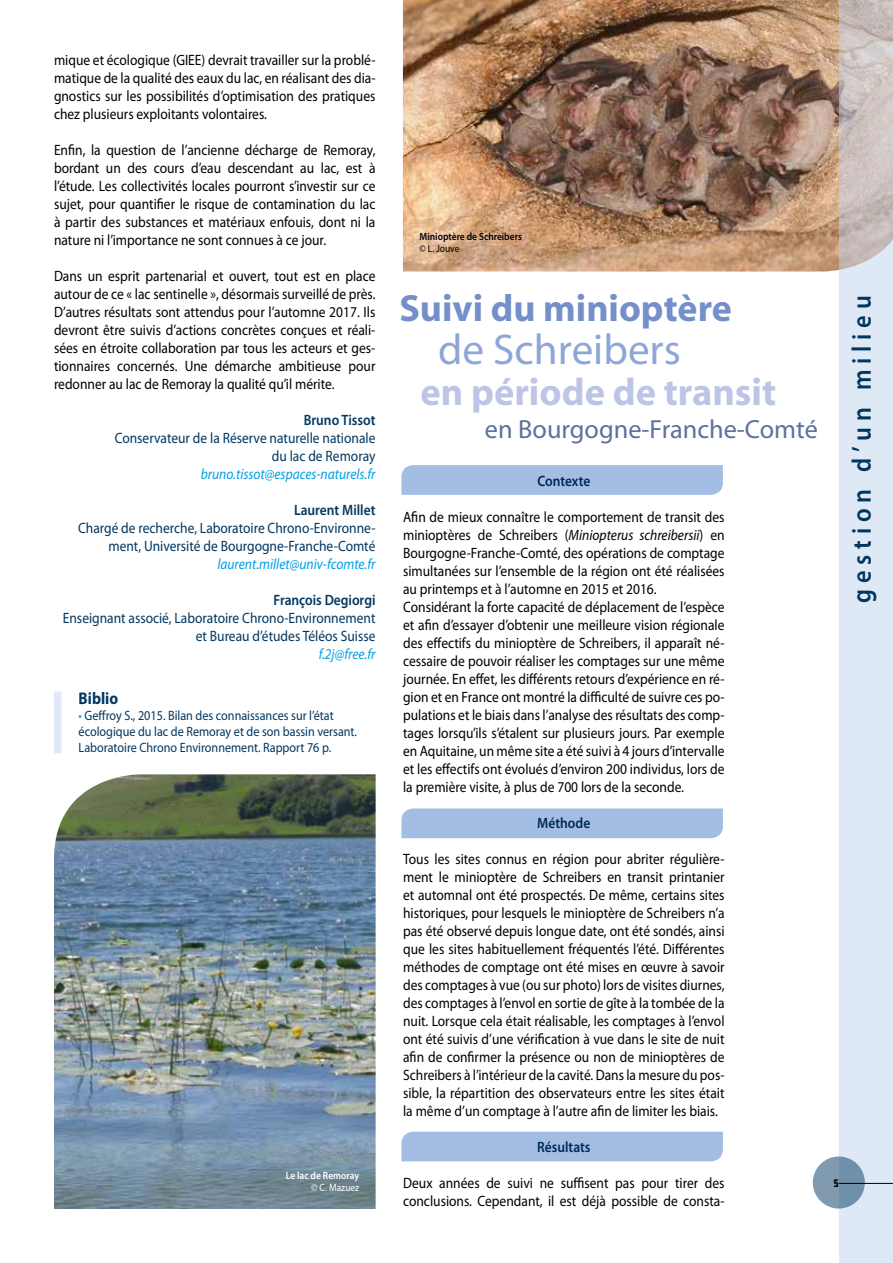
<style>
.page{position:relative;width:893px;height:1263px;background:#fff}
.page>*{position:absolute;margin:0;border:0;box-sizing:border-box;transform-origin:0 0}
.t1{font:43.2px "Myriad";color:#8da6d6}
.t2{font:700 38.4px "Myriad";color:#bcc5e6}
.t3{font:700 37.95px "Myriad";color:#748fc9}
.t4{font:600 27px "Myriad Pro";letter-spacing:.24em;color:#003761;scale:.9 1}
.t5{font:26.25px "Myriad";color:#5c719d}
.t6{font:18px "Minimum A Noir";color:#000}
.t7{font:700 16.95px "Myriad Pro";color:#003761;scale:.9 1}
.t8{font:15px/18px "Myriad Pro";color:#000;text-align:justify;scale:.9 1}
.t9{font:15px/18px "Myriad Pro";color:#003761;text-align:right;scale:.9 1}
.t10{font:italic 15px "Myriad Pro";color:#009fe3;scale:.9 1}
.t11{font:600 15px "Myriad Pro";color:#003761;scale:.9 1}
.t12{font:13.5px/16.2px "Myriad Pro";color:#003761;scale:.9 1}
.t13{font:600 10.5px "Myriad Pro";color:#000;scale:.9 1}
.t14{font:600 10.5px "Myriad Pro";color:#fff;scale:.9 1}
.t15{font:10.5px "Myriad Pro";color:#fff;scale:.9 1}
.t16{font:10.5px "Myriad Pro";color:#000;scale:.9 1}
.s1{color:#009fe3}
.s2{font-style:italic}
</style>
<div class="page">
<img style="left:403px;top:0;width:436px;height:271px">
<svg style="left:839px;top:0;width:54px;height:1263px;background:#dae0ea"></svg>
<svg style="left:813px;top:1156px;width:52px;height:52px;background:#7996ae"></svg>
<hr style="left:839px;top:1183px;width:54px;height:1px;background:#000">
<div style="left:54px;top:691px;width:8px;height:62px;background:#e0e9f7"></div>
<div style="left:401px;top:465px;width:322px;height:30px;background:#a4bde3"></div>
<div style="left:401px;top:808px;width:322px;height:30px;background:#a4bde3"></div>
<div style="left:401px;top:1132px;width:322px;height:29px;background:#a4bde3"></div>
<img style="left:54px;top:774px;width:322px;height:435px">
<p class="t8" style="left:54px;top:51px;width:359px">mique et écologique (GIEE) devrait travailler sur la problé&shy;matique de la qualité des eaux du lac, en réalisant des dia&shy;gnostics sur les possibilités d’optimisation des pratiques chez plusieurs exploitants volontaires.</p>
<p class="t8" style="left:54px;top:141px;width:359px">Enfin, la question de l’ancienne décharge de Remoray, bordant un des cours d’eau descendant au lac, est à l’étude. Les collectivités locales pourront s’investir sur ce sujet, pour quantifier le risque de contamination du lac à partir des substances et matériaux enfouis, dont ni la nature ni l’importance ne sont connues à ce jour.</p>
<p class="t8" style="left:54px;top:267px;width:359px">Dans un esprit partenarial et ouvert, tout est en place autour de ce « lac sentinelle », désormais surveillé de près.<br>D’autres résultats sont attendus pour l’automne 2017. Ils devront être suivis d’actions concrètes conçues et réali&shy;sées en étroite collaboration par tous les acteurs et ges&shy;tionnaires concernés. Une démarche ambitieuse pour redonner au lac de Remoray la qualité qu’il mérite.</p>
<p class="t11" style="left:304px;top:411px;width:81px">Bruno Tissot</p>
<p class="t9" style="left:115px;top:429px;width:291px">Conservateur de la Réserve naturelle nationale du lac de Remoray</p>
<p class="t10" style="left:201px;top:465px;width:196px">bruno.tissot@espaces-naturels.fr</p>
<p class="t11" style="left:294px;top:501px;width:92px">Laurent Millet</p>
<p class="t9" style="left:78px;top:519px;width:332px">Chargé de recherche, Laboratoire Chrono-Environne&shy;ment, Université de Bourgogne-Franche-Comté</p>
<p class="t10" style="left:217px;top:555px;width:177px">laurent.millet@univ-fcomte.fr</p>
<p class="t11" style="left:273px;top:591px;width:115px">François Degiorgi</p>
<p class="t9" style="left:63px;top:609px;width:349px">Enseignant associé, Laboratoire Chrono-Environnement et Bureau d’études Téléos Suisse</p>
<p class="t10" style="left:319px;top:645px;width:65px">f.2j@free.fr</p>
<p class="t7" style="left:79px;top:687px;width:45px">Biblio</p>
<p class="t12" style="left:79px;top:707px;width:311px"><span class="s1">•</span> Geffroy S., 2015. Bilan des connaissances sur l’état écologique du lac de Remoray et de son bassin versant.<br>Laboratoire Chrono Environnement. Rapport 76 p.</p>
<p class="t14" style="left:286px;top:1168px;width:83px">Le lac de Remoray</p>
<p class="t15" style="left:311px;top:1181px;width:55px">© C. Mazuez</p>
<p class="t13" style="left:420px;top:229px;width:115px">Minioptère de Schreibers</p>
<p class="t16" style="left:420px;top:242px;width:46px">© L. Jouve</p>
<h3 class="t3" style="left:399px;top:288px;width:334px">Suivi du minioptère</h3>
<h1 class="t1" style="left:438px;top:328px;width:244px">de Schreibers</h1>
<h2 class="t2" style="left:420px;top:372px;width:357px">en période de transit</h2>
<h3 class="t5" style="left:485px;top:416px;width:334px">en Bourgogne-Franche-Comté</h3>
<p class="t11" style="left:537px;top:471px;width:60px">Contexte</p>
<p class="t8" style="left:403px;top:508px;width:359px;text-align:left">Afin de mieux connaître le comportement de transit des minioptères de Schreibers (<span class="s2">Miniopterus schreibersii</span>) en Bourgogne-Franche-Comté, des opérations de comptage simultanées sur l’ensemble de la région ont été réalisées au printemps et à l’automne en 2015 et 2016.<br>Considérant la forte capacité de déplacement de l’espèce et afin d’essayer d’obtenir une meilleure vision régionale des effectifs du minioptère de Schreibers, il apparaît né&shy;cessaire de pouvoir réaliser les comptages sur une même journée. En effet, les différents retours d’expérience en ré&shy;gion et en France ont montré la difficulté de suivre ces po&shy;pulations et le biais dans l’analyse des résultats des comp&shy;tages lorsqu’ils s’étalent sur plusieurs jours. Par exemple en Aquitaine, un même site a été suivi à 4 jours d’intervalle et les effectifs ont évolués d’environ 200 individus, lors de la première visite, à plus de 700 lors de la seconde.</p>
<p class="t11" style="left:537px;top:813px;width:60px">Méthode</p>
<p class="t8" style="left:403px;top:850px;width:359px">Tous les sites connus en région pour abriter régulière&shy;ment le minioptère de Schreibers en transit printanier et automnal ont été prospectés. De même, certains sites historiques, pour lesquels le minioptère de Schreibers n’a pas été observé depuis longue date, ont été sondés, ainsi que les sites habituellement fréquentés l’été. Différentes méthodes de comptage ont été mises en œuvre à savoir des comptages à vue (ou sur photo) lors de visites diurnes, des comptages à l’envol en sortie de gîte à la tombée de la nuit. Lorsque cela était réalisable, les comptages à l’envol ont été suivis d’une vérification à vue dans le site de nuit afin de confirmer la présence ou non de minioptères de Schreibers à l’intérieur de la cavité. Dans la mesure du pos&shy;sible, la répartition des observateurs entre les sites était la même d’un comptage à l’autre afin de limiter les biais.</p>
<p class="t11" style="left:537px;top:1137px;width:61px">Résultats</p>
<p class="t8" style="left:403px;top:1174px;width:359px">Deux années de suivi ne suffisent pas pour tirer des conclusions. Cependant, il est déjà possible de consta-</p>
<h3 class="t4" style="left:844px;top:603px;width:343px;rotate:-90deg">gestion d’un milieu</h3>
<p class="t6" style="left:833px;top:1172px;width:8px">5</p>
</div>
